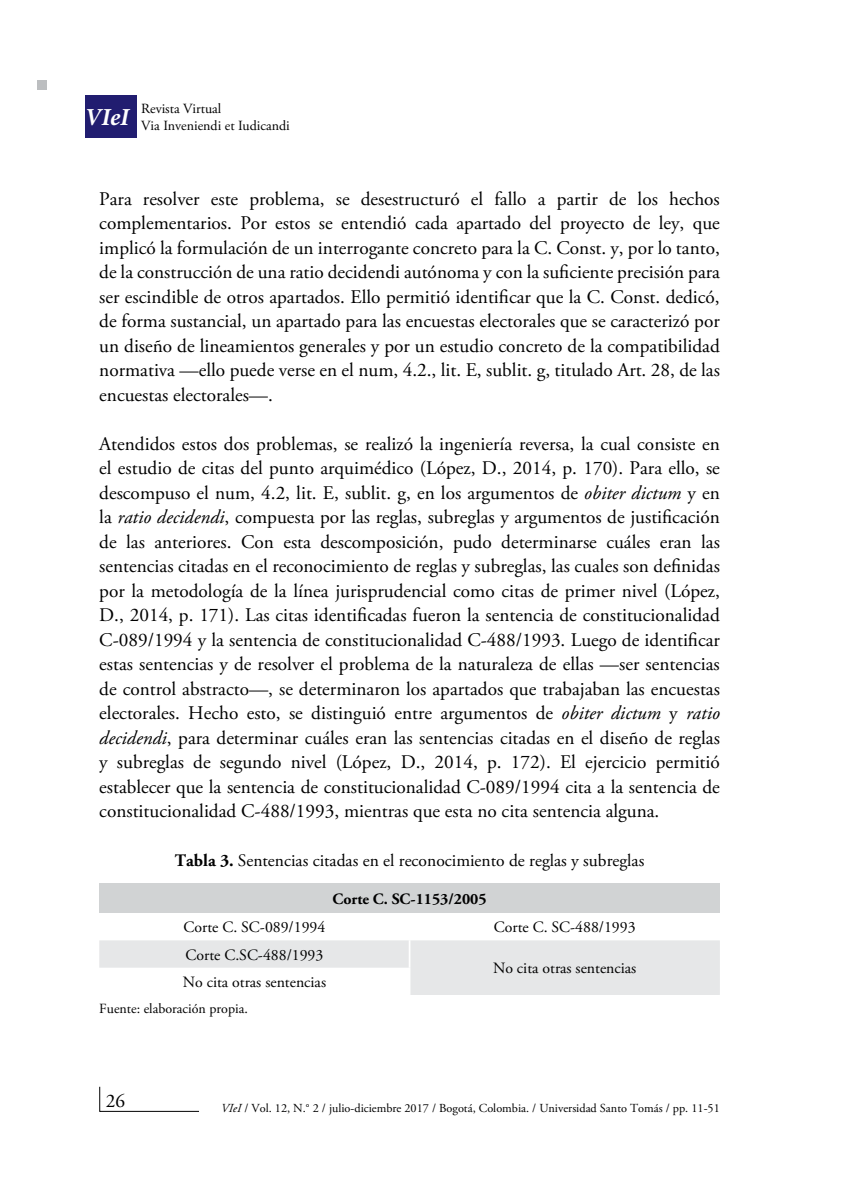
<style>
.page{position:relative;width:844px;height:1191px;background:#fff}
.page>*{position:absolute;margin:0;border:0;box-sizing:border-box;transform-origin:0 0}
.t1{font:19.25px/24.5px "Adobe Garamond Pro";color:#000;text-align:justify}
.t2{font:17.5px "Adobe Garamond Pro";color:#000}
.t3{font:15.75px "Adobe Garamond Pro";color:#000}
.t4{font:700 15.75px "Adobe Garamond Pro";color:#000}
.t5{font:14px/17.3px "Adobe Garamond Pro";color:#000}
.t6{font:12.25px "Adobe Garamond Pro";color:#000}
.s1{font-style:italic}
.s2{font-weight:700}
</style>
<div class="page">
<svg style="left:99px;top:1086px;width:100px;height:26px"></svg>
<div style="left:37px;top:81px;width:9px;height:9px;background:#bcbec0"></div>
<div style="left:85px;top:95px;width:51px;height:43px;background:#211d70"></div>
<div style="left:99px;top:883px;width:620px;height:30px;background:#d1d3d4"></div>
<svg style="left:99px;top:940px;width:620px;height:55px"></svg>
<hr style="left:408px;top:940px;width:2px;height:27px;background:#fff">
<hr style="left:408px;top:967px;width:2px;height:28px;background:#fff">
<p class="t5" style="left:85px;top:100px;width:206px;text-indent:56px">Revista Virtual<br><sup>VIeI</sup> Via Inveniendi et Iudicandi</p>
<p class="t1" style="left:99px;top:187px;width:622px">Para resolver este problema, se desestructuró el fallo a partir de los hechos complementarios. Por estos se entendió cada apartado del proyecto de ley, que implicó la formulación de un interrogante concreto para la C. Const. y, por lo tanto, de la construcción de una ratio decidendi autónoma y con la suficiente precisión para ser escindible de otros apartados. Ello permitió identificar que la C. Const. dedicó, de forma sustancial, un apartado para las encuestas electorales que se caracterizó por un diseño de lineamientos generales y por un estudio concreto de la compatibilidad normativa —ello puede verse en el num, 4.2., lit. E, sublit. g, titulado Art. 28, de las encuestas electorales—.</p>
<p class="t1" style="left:99px;top:432px;width:622px">Atendidos estos dos problemas, se realizó la ingeniería reversa, la cual consiste en el estudio de citas del punto arquimédico (López, D., 2014, p. 170). Para ello, se descompuso el num, 4.2, lit. E, sublit. g, en los argumentos de <span class="s1">obiter dictum</span> y en la <span class="s1">ratio decidendi</span>, compuesta por las reglas, subreglas y argumentos de justificación de las anteriores. Con esta descomposición, pudo determinarse cuáles eran las sentencias citadas en el reconocimiento de reglas y subreglas, las cuales son definidas por la metodología de la línea jurisprudencial como citas de primer nivel (López, D., 2014, p. 171). Las citas identificadas fueron la sentencia de constitucionalidad C-089/1994 y la sentencia de constitucionalidad C-488/1993. Luego de identificar estas sentencias y de resolver el problema de la naturaleza de ellas —ser sentencias de control abstracto—, se determinaron los apartados que trabajaban las encuestas electorales. Hecho esto, se distinguió entre argumentos de <span class="s1">obiter dictum</span> y <span class="s1">ratio decidendi</span>, para determinar cuáles eran las sentencias citadas en el diseño de reglas y subreglas de segundo nivel (López, D., 2014, p. 172). El ejercicio permitió establecer que la sentencia de constitucionalidad C-089/1994 cita a la sentencia de constitucionalidad C-488/1993, mientras que esta no cita sentencia alguna.</p>
<p class="t2" style="left:175px;top:850px;width:471px"><span class="s2">Tabla 3.</span> Sentencias citadas en el reconocimiento de reglas y subreglas</p>
<p class="t4" style="left:332px;top:889px;width:155px">Corte C. SC-1153/2005</p>
<p class="t3" style="left:183px;top:918px;width:143px">Corte C. SC-089/1994</p>
<p class="t3" style="left:493px;top:918px;width:143px">Corte C. SC-488/1993</p>
<p class="t3" style="left:185px;top:945px;width:139px">Corte C.SC-488/1993</p>
<p class="t3" style="left:493px;top:959px;width:145px">No cita otras sentencias</p>
<p class="t3" style="left:183px;top:972px;width:145px">No cita otras sentencias</p>
<p class="t5" style="left:99px;top:1000px;width:150px">Fuente: elaboración propia.</p>
<p class="t1" style="left:106px;top:1089px;width:21px">26</p>
<p class="t6" style="left:221px;top:1100px;width:500px"><span class="s1">VIeI</span> / Vol. 12, N.° 2 / julio-diciembre 2017 / Bogotá, Colombia. / Universidad Santo Tomás / pp. 11-51</p>
</div>
